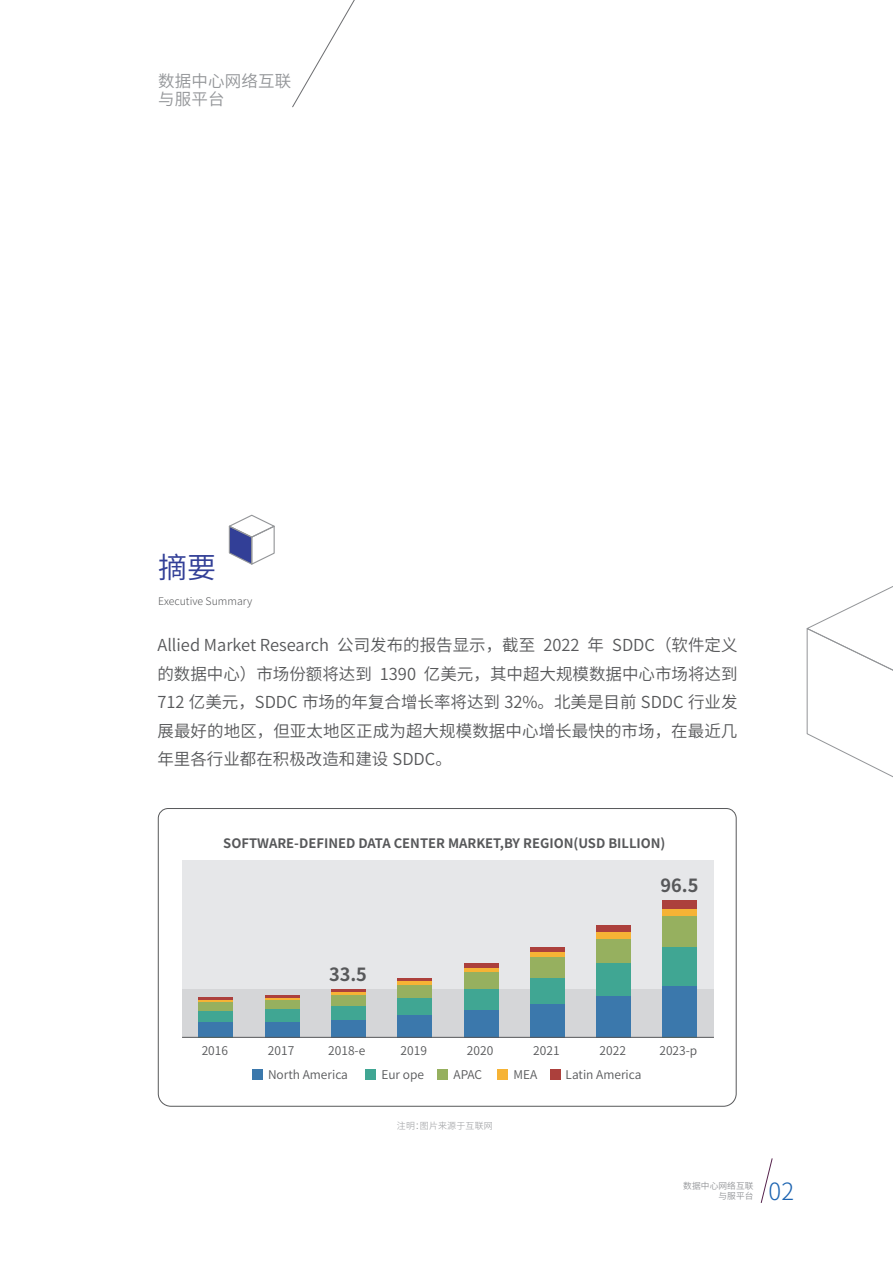
<style>
.page{position:relative;width:893px;height:1263px;background:#fff}
.page>*{position:absolute;margin:0;border:0;box-sizing:border-box;transform-origin:0 0}
.t1{font:29.1px "Source Han Sans CN";color:#323f97}
.t2{font:300 23.7px "Source Han Sans CN";color:#1d64b1}
.t3{font:700 18.15px "Source Han Sans CN";color:#57585a}
.t4{font:16.5px/28.5px "Source Han Sans CN";letter-spacing:.005em;color:#57585a;text-align:justify}
.t5{font:16.5px/18.3px "Source Han Sans CN";letter-spacing:.01em;color:#939598}
.t6{font:700 13.05px "Source Han Sans CN";color:#57585a}
.t7{font:12px "Source Han Sans CN";color:#57585a}
.t8{font:300 10.5px "Source Han Sans CN";color:#57585a}
.t9{font:300 9px "Source Han Sans CN";letter-spacing:.015em;color:#939598}
.t10{font:8.7px/10.5px "Source Han Sans CN";letter-spacing:.01em;color:#939598;text-align:right}
</style>
<div class="page">
<svg style="left:292px;top:0;width:63px;height:108px"></svg>
<svg style="left:228px;top:514px;width:47px;height:51px"></svg>
<svg style="left:158px;top:808px;width:579px;height:299px"></svg>
<svg style="left:807px;top:586px;width:86px;height:191px"></svg>
<svg style="left:760px;top:1158px;width:13px;height:45px"></svg>
<p class="t5" style="left:158px;top:72px;width:135px">数据中心网络互联与服平台</p>
<h1 class="t1" style="left:158px;top:551px;width:60px">摘要</h1>
<p class="t8" style="left:158px;top:595px;width:95px">Executive Summary</p>
<p class="t4" style="left:157px;top:631px;width:582px">Allied Market Research 公司发布的报告显示，截至 2022 年 SDDC（软件定义的数据中心）市场份额将达到 1390 亿美元，其中超大规模数据中心市场将达到712 亿美元，SDDC 市场的年复合增长率将达到 32%。北美是目前 SDDC 行业发展最好的地区，但亚太地区正成为超大规模数据中心增长最快的市场，在最近几年里各行业都在积极改造和建设 SDDC。</p>
<p class="t6" style="left:223px;top:835px;width:444px">SOFTWARE-DEFINED DATA CENTER MARKET,BY REGION(USD BILLION)</p>
<p class="t3" style="left:661px;top:875px;width:39px">96.5</p>
<p class="t3" style="left:329px;top:964px;width:39px">33.5</p>
<p class="t7" style="left:202px;top:1044px;width:28px">2016</p>
<p class="t7" style="left:268px;top:1044px;width:28px">2017</p>
<p class="t7" style="left:328px;top:1044px;width:39px">2018-e</p>
<p class="t7" style="left:401px;top:1044px;width:28px">2019</p>
<p class="t7" style="left:467px;top:1044px;width:28px">2020</p>
<p class="t7" style="left:533px;top:1044px;width:28px">2021</p>
<p class="t7" style="left:600px;top:1044px;width:28px">2022</p>
<p class="t7" style="left:659px;top:1044px;width:39px">2023-p</p>
<p class="t7" style="left:268px;top:1068px;width:81px">North America</p>
<p class="t7" style="left:381px;top:1068px;width:44px">Eur ope</p>
<p class="t7" style="left:453px;top:1068px;width:30px">APAC</p>
<p class="t7" style="left:514px;top:1068px;width:25px">MEA</p>
<p class="t7" style="left:566px;top:1068px;width:77px">Latin America</p>
<p class="t9" style="left:397px;top:1120px;width:97px">注明：图片来源于互联网</p>
<p class="t10" style="left:683px;top:1181px;width:72px">数据中心网络互联与服平台</p>
<h2 class="t2" style="left:769px;top:1178px;width:27px">02</h2>
</div>
